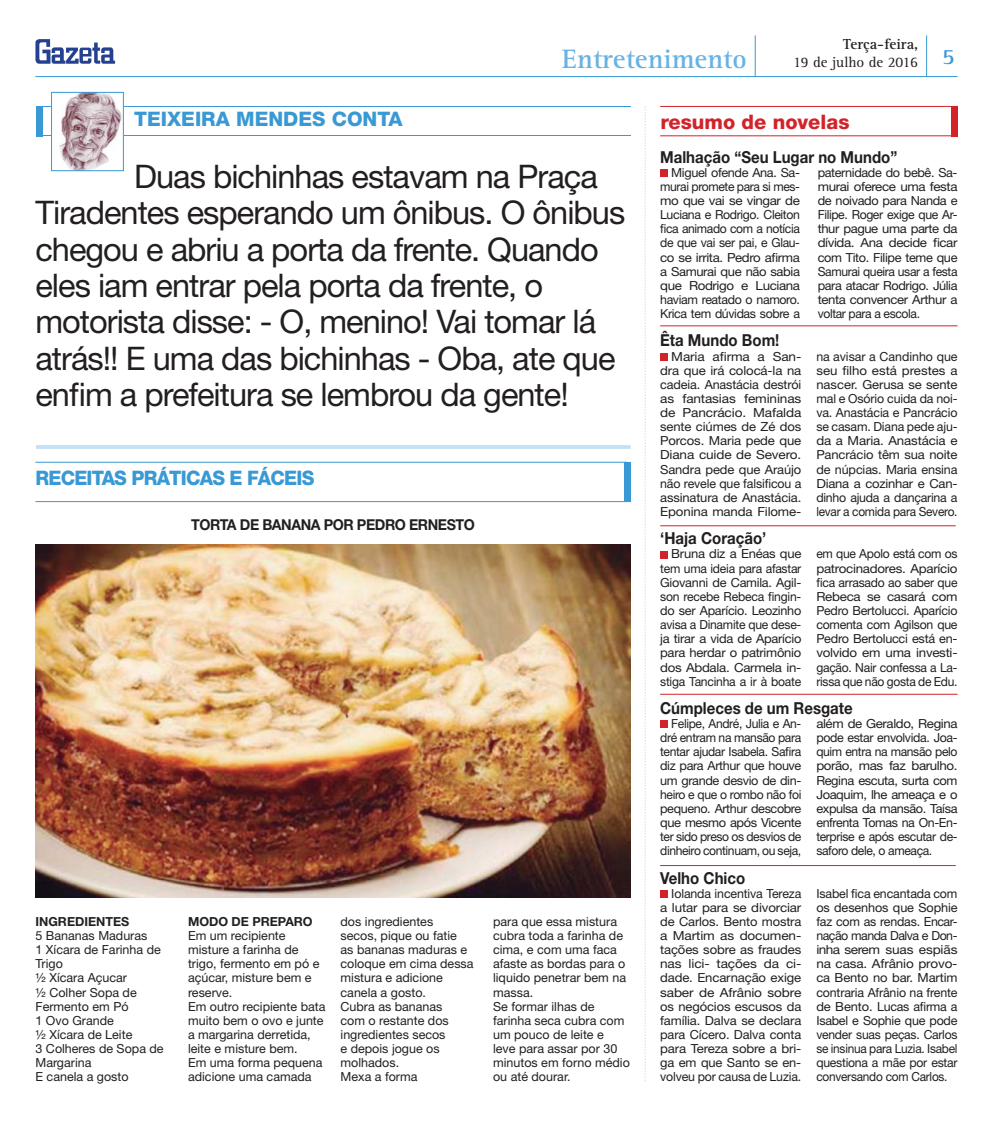
<style>
.page{position:relative;width:993px;height:1124px;background:#fff}
.page>*{position:absolute;margin:0;border:0;box-sizing:border-box;transform-origin:0 0}
.t1{font:32.5px/36.2px "Helvetica Neue";letter-spacing:-.03em;color:#231f20}
.t2{font:700 27.5px "Rotis Serif";color:#68b3e3}
.t3{font:800 20px "Helvetica Neue";letter-spacing:-.04em;color:#3999d5;scale:.95 1}
.t4{font:800 20px "Helvetica Neue";color:#3999d5}
.t5{font:800 20px "Helvetica Neue";color:#d2232a}
.t6{font:700 16.5px "Helvetica Neue";color:#231f20;scale:.91 1}
.t7{font:15px/18px "Rotis Serif";color:#231f20}
.t8{font:700 15px "Helvetica Neue";letter-spacing:-.03em;color:#231f20;scale:.95 1}
.t9{font:12.5px/14.1px "Helvetica Neue";color:#231f20;text-align:justify}
.t10{font:12.5px/14.1px "Helvetica Neue";color:#231f20;text-align:justify;scale:1.09 1}
.t11{font:12.5px/14.1px "Helvetica Neue";color:#231f20;text-align:justify;scale:1.04 1}
.t12{font:12.5px/14.1px "Helvetica Neue";color:#231f20;text-align:justify;scale:1.06 1}
.t13{font:700 12.5px "Helvetica Neue";color:#231f20}
.s1{font-weight:700}
</style>
<div class="page">
<hr style="left:35px;top:76px;width:922px;height:1px;background:#3999d5">
<hr style="left:925px;top:35px;width:1px;height:41px;background:#3999d5">
<hr style="left:754px;top:35px;width:1px;height:42px;background:#3999d5">
<svg style="left:35px;top:39px;width:80px;height:25px"></svg>
<hr style="left:660px;top:106px;width:297px;height:1px;background:#d2232a">
<div style="left:660px;top:169px;width:7px;height:8px;background:#d2232a"></div>
<div style="left:660px;top:353px;width:7px;height:7px;background:#d2232a"></div>
<div style="left:660px;top:550px;width:7px;height:8px;background:#d2232a"></div>
<div style="left:660px;top:720px;width:7px;height:8px;background:#d2232a"></div>
<div style="left:660px;top:889px;width:7px;height:8px;background:#d2232a"></div>
<hr style="left:660px;top:325px;width:297px;height:1px;background:#d2232a">
<hr style="left:660px;top:693px;width:297px;height:1px;background:#d2232a">
<hr style="left:660px;top:525px;width:295px;height:1px;background:#d2232a">
<hr style="left:660px;top:865px;width:295px;height:1px;background:#d2232a">
<hr style="left:660px;top:135px;width:297px;height:1px;background:#d2232a">
<div style="left:950px;top:106px;width:7px;height:30px;background:#d2232a"></div>
<svg style="left:644px;top:106px;width:1px;height:975px"></svg>
<img style="left:36px;top:544px;width:594px;height:353px">
<hr style="left:36px;top:106px;width:594px;height:1px;background:#3999d5">
<hr style="left:36px;top:135px;width:594px;height:1px;background:#3999d5">
<div style="left:36px;top:106px;width:6px;height:31px;background:#3999d5"></div>
<img style="left:53px;top:94px;width:68px;height:75px">
<div style="left:51px;top:92px;width:72px;height:79px;border:1px solid #3999d5"></div>
<div style="left:624px;top:462px;width:6px;height:39px;background:#3999d5"></div>
<hr style="left:36px;top:445px;width:594px;height:4px;background:#c3e1f4">
<hr style="left:35px;top:462px;width:592px;height:1px;background:#3999d5">
<hr style="left:35px;top:501px;width:592px;height:1px;background:#3999d5">
<h3 class="t4" style="left:134px;top:112px;width:270px">TEIXEIRA MENDES CONTA</h3>
<h2 class="t2" style="left:561px;top:49px;width:186px">Entretenimento</h2>
<p class="t7" style="left:792px;top:37px;width:163px;text-indent:50px"><span class="s1">Terça-feira,<br></span>19 de julho de 2016 <sup>5</sup></p>
<h3 class="t5" style="left:660px;top:115px;width:190px">resumo de novelas</h3>
<p class="t1" style="left:35px;top:162px;width:591px;text-indent:99px">Duas bichinhas estavam na Praça Tiradentes esperando um ônibus. O ônibus chegou e abriu a porta da frente. Quando eles iam entrar pela porta da frente, o motorista disse: - O, menino! Vai tomar lá atrás!! E uma das bichinhas - Oba, ate que enfim a prefeitura se lembrou da gente!</p>
<h3 class="t3" style="left:35px;top:471px;width:295px">RECEITAS PRÁTICAS E FÁCEIS</h3>
<p class="t8" style="left:191px;top:519px;width:300px">TORTA DE BANANA POR PEDRO ERNESTO</p>
<p class="t13" style="left:36px;top:916px;width:95px">INGREDIENTES</p>
<p class="t9" style="left:36px;top:929px;width:130px;text-align:left">5 Bananas Maduras<br>1 Xícara de Farinha de<br>Trigo<br>½ Xícara Açucar<br>½ Colher Sopa de<br>Fermento em Pó<br>1 Ovo Grande<br>½ Xícara de Leite<br>3 Colheres de Sopa de<br>Margarina<br>E canela a gosto</p>
<p class="t13" style="left:188px;top:916px;width:126px">MODO DE PREPARO</p>
<p class="t9" style="left:188px;top:929px;width:139px;text-align:left">Em um recipiente misture a farinha de trigo, fermento em pó e açúcar, misture bem e reserve.<br>Em outro recipiente bata muito bem o ovo e junte a margarina derretida, leite e misture bem.<br>Em uma forma pequena adicione uma camada</p>
<p class="t9" style="left:340px;top:915px;width:134px;text-align:left">dos ingredientes<br>secos, pique ou fatie<br>as bananas maduras e coloque em cima dessa mistura e adicione canela a gosto.<br>Cubra as bananas<br>com o restante dos ingredientes secos<br>e depois jogue os molhados.<br>Mexa a forma</p>
<p class="t9" style="left:493px;top:915px;width:138px;text-align:left">para que essa mistura cubra toda a farinha de cima, e com uma faca afaste as bordas para o liquido penetrar bem na massa.<br>Se formar ilhas de farinha seca cubra com um pouco de leite e<br>leve para assar por 30 minutos em forno médio ou até dourar.</p>
<h3 class="t6" style="left:660px;top:151px;width:262px">Malhação “Seu Lugar no Mundo”</h3>
<p class="t9" style="left:660px;top:166px;width:141px;text-indent:11px">Miguel ofende Ana. Sa&shy;murai promete para si mes&shy;mo que vai se vingar de Luciana e Rodrigo. Cleiton fica animado com a notícia de que vai ser pai, e Glau&shy;co se irrita. Pedro afirma a Samurai que não sabia que Rodrigo e Luciana haviam reatado o namoro.<br>Krica tem dúvidas sobre a</p>
<p class="t9" style="left:817px;top:166px;width:141px">paternidade do bebê. Sa&shy;murai oferece uma festa de noivado para Nanda e Filipe. Roger exige que Ar&shy;thur pague uma parte da dívida. Ana decide ficar com Tito. Filipe teme que Samurai queira usar a festa para atacar Rodrigo. Júlia tenta convencer Arthur a voltar para a escola.</p>
<h3 class="t6" style="left:660px;top:334px;width:132px">Êta Mundo Bom!</h3>
<p class="t10" style="left:660px;top:350px;width:131px;text-indent:11px">Maria afirma a San&shy;dra que irá colocá-la na cadeia. Anastácia destrói as fantasias femininas de Pancrácio. Mafalda sente ciúmes de Zé dos Porcos. Maria pede que Diana cuide de Severo.<br>Sandra pede que Araújo não revele que falsificou a assinatura de Anastácia.<br>Eponina manda Filome-</p>
<p class="t9" style="left:816px;top:350px;width:143px">na avisar a Candinho que seu filho está prestes a nascer. Gerusa se sente mal e Osório cuida da noi&shy;va. Anastácia e Pancrácio se casam. Diana pede aju&shy;da a Maria. Anastácia e Pancrácio têm sua noite de núpcias. Maria ensina Diana a cozinhar e Can&shy;dinho ajuda a dançarina a levar a comida para Severo.</p>
<p class="t11" style="left:660px;top:548px;width:137px;text-indent:11px">Bruna diz a Enéas que tem uma ideia para afastar Giovanni de Camila. Agil&shy;son recebe Rebeca fingin&shy;do ser Aparício. Leozinho avisa a Dinamite que dese&shy;ja tirar a vida de Aparício para herdar o patrimônio dos Abdala. Carmela in&shy;stiga Tancinha a ir à boate</p>
<p class="t9" style="left:816px;top:548px;width:143px">em que Apolo está com os patrocinadores. Aparício fica arrasado ao saber que Rebeca se casará com Pedro Bertolucci. Aparício comenta com Agilson que Pedro Bertolucci está en&shy;volvido em uma investi&shy;gação. Nair confessa a La&shy;rissa que não gosta de Edu.</p>
<p class="t9" style="left:660px;top:717px;width:143px;text-indent:11px">Felipe, André, Julia e An&shy;dré entram na mansão para tentar ajudar Isabela. Safira diz para Arthur que houve um grande desvio de din&shy;heiro e que o rombo não foi pequeno. Arthur descobre que mesmo após Vicente ter sido preso os desvios de dinheiro continuam, ou seja,</p>
<p class="t12" style="left:816px;top:717px;width:135px">além de Geraldo, Regina pode estar envolvida. Joa&shy;quim entra na mansão pelo porão, mas faz barulho.<br>Regina escuta, surta com Joaquim, lhe ameaça e o expulsa da mansão. Taísa enfrenta Tomas na On-En&shy;terprise e após escutar de&shy;saforo dele, o ameaça.</p>
<p class="t9" style="left:660px;top:887px;width:143px;text-indent:11px">Iolanda incentiva Tereza a lutar para se divorciar de Carlos. Bento mostra a Martim as documen&shy;tações sobre as fraudes nas lici- tações da ci&shy;dade. Encarnação exige saber de Afrânio sobre os negócios escusos da família. Dalva se declara para Cícero. Dalva conta para Tereza sobre a bri&shy;ga em que Santo se en&shy;volveu por causa de Luzia.</p>
<p class="t9" style="left:816px;top:887px;width:143px">Isabel fica encantada com os desenhos que Sophie faz com as rendas. Encar&shy;nação manda Dalva e Don&shy;inha serem suas espiãs na casa. Afrânio provo&shy;ca Bento no bar. Martim contraria Afrânio na frente de Bento. Lucas afirma a Isabel e Sophie que pode vender suas peças. Carlos se insinua para Luzia. Isabel questiona a mãe por estar conversando com Carlos.</p>
<h3 class="t6" style="left:660px;top:532px;width:118px">‘Haja Coração’</h3>
<h3 class="t6" style="left:660px;top:702px;width:213px">Cúmpleces de um Resgate</h3>
<h3 class="t6" style="left:660px;top:871px;width:95px">Velho Chico</h3>
</div>
